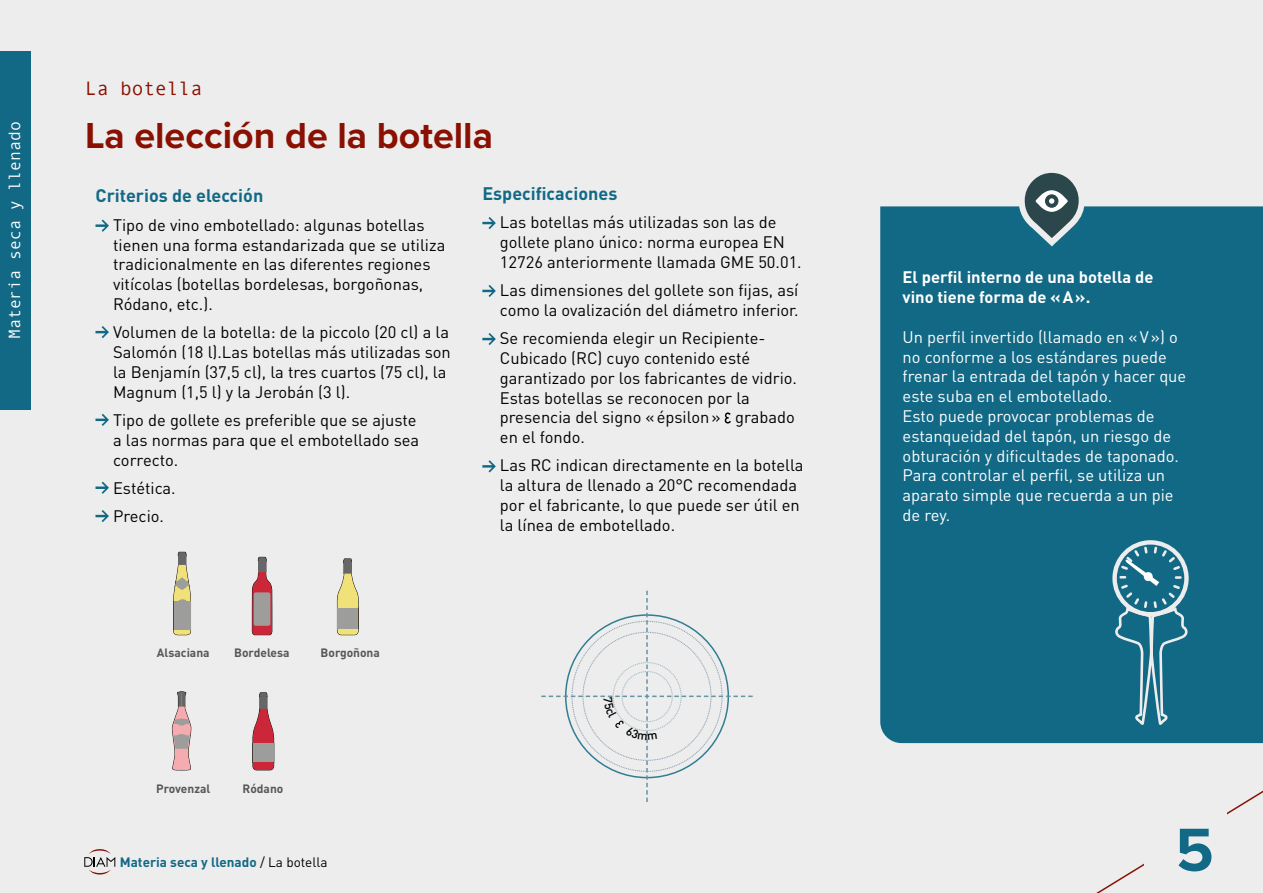
<style>
.page{position:relative;width:1263px;height:893px;background:#ededed}
.page>*{position:absolute;margin:0;border:0;box-sizing:border-box;transform-origin:0 0}
.t1{font:700 62.85px "Proxima Nova";color:#126986}
.t2{font:700 37.5px "Proxima Nova";color:#8a1002}
.t3{font:19.5px "Andale Mono";color:#8a1002}
.t4{font:700 18px "DIN Pro";color:#126986}
.t5{font:16.5px/19.8px "DIN Pro";color:#000}
.t6{font:16.5px/19.8px "DIN Pro";color:#fff}
.t7{font:700 16.5px/19.8px "DIN Pro";color:#fff}
.t8{font:16.5px "Andale Mono";color:#fff}
.t9{font:700 13.5px "DIN Pro";color:#126986}
.t10{font:700 12px "DIN Pro";color:#575756}
.t11{font:700 11.25px "Proxima Nova";color:#676767}
.s1{font-weight:400;color:#000}
</style>
<div class="page">
<div style="left:0;top:51px;width:31px;height:359px;background:#126986"></div>
<div style="left:880px;top:206px;width:383px;height:537px;background:#126986"></div>
<svg style="left:482px;top:217px;width:14px;height:12px"></svg>
<svg style="left:482px;top:285px;width:14px;height:12px"></svg>
<svg style="left:482px;top:333px;width:14px;height:12px"></svg>
<svg style="left:725px;top:412px;width:6px;height:11px"></svg>
<svg style="left:482px;top:460px;width:14px;height:12px"></svg>
<svg style="left:95px;top:220px;width:14px;height:12px"></svg>
<svg style="left:95px;top:326px;width:14px;height:12px"></svg>
<svg style="left:95px;top:414px;width:14px;height:12px"></svg>
<svg style="left:95px;top:482px;width:14px;height:12px"></svg>
<svg style="left:95px;top:510px;width:14px;height:12px"></svg>
<svg style="left:1050px;top:540px;width:213px;height:353px"></svg>
<svg style="left:1016px;top:172px;width:72px;height:79px"></svg>
<svg style="left:84px;top:849px;width:31px;height:25px"></svg>
<svg style="left:178px;top:552px;width:8px;height:4px"></svg>
<div style="left:179px;top:556px;width:7px;height:9px;background:#676767"></div>
<svg style="left:173px;top:565px;width:18px;height:70px"></svg>
<svg style="left:252px;top:556px;width:20px;height:79px"></svg>
<div style="left:254px;top:592px;width:16px;height:34px;background:#9d9d9c;border-radius:2px"></div>
<svg style="left:344px;top:559px;width:8px;height:4px"></svg>
<div style="left:344px;top:563px;width:7px;height:11px;background:#676767"></div>
<svg style="left:337px;top:573px;width:22px;height:62px"></svg>
<div style="left:337px;top:608px;width:21px;height:21px;background:#9d9d9c"></div>
<svg style="left:253px;top:693px;width:21px;height:77px"></svg>
<div style="left:253px;top:743px;width:21px;height:19px;background:#9d9d9c"></div>
<svg style="left:172px;top:691px;width:19px;height:79px"></svg>
<svg style="left:541px;top:591px;width:212px;height:211px"></svg>
<p class="t8" style="left:4px;top:339px;width:219px;rotate:-90deg">Materia seca y llenado</p>
<p class="t3" style="left:85px;top:75px;width:118px">La botella</p>
<h2 class="t2" style="left:85px;top:108px;width:410px">La elección de la botella</h2>
<p class="t4" style="left:95px;top:184px;width:169px">Criterios de elección</p>
<p class="t5" style="left:113px;top:214px;width:334px">Tipo de vino embotellado: algunas botellas tienen una forma estandarizada que se utiliza tradicionalmente en las diferentes regiones vitícolas (botellas bordelesas, borgoñonas, Ródano, etc.).</p>
<p class="t5" style="left:113px;top:322px;width:339px">Volumen de la botella: de la piccolo (20 cl) a la Salomón (18 l).Las botellas más utilizadas son la Benjamín (37,5 cl), la tres cuartos (75 cl), la Magnum (1,5 l) y la Jerobán (3 l).</p>
<p class="t5" style="left:113px;top:409px;width:308px">Tipo de gollete es preferible que se ajuste a las normas para que el embotellado sea correcto.</p>
<p class="t5" style="left:113px;top:473px;width:64px;line-height:28.3px">Estética.<br>Precio.</p>
<p class="t4" style="left:482px;top:181px;width:137px">Especificaciones</p>
<p class="t5" style="left:500px;top:212px;width:303px">Las botellas más utilizadas son las de gollete plano único: norma europea EN<br>12726 anteriormente llamada GME 50.01.</p>
<p class="t5" style="left:500px;top:279px;width:300px">Las dimensiones del gollete son fijas, así como la ovalización del diámetro inferior.</p>
<p class="t5" style="left:500px;top:328px;width:299px">Se recomienda elegir un Recipiente-Cubicado (RC) cuyo contenido esté garantizado por los fabricantes de vidrio.<br>Estas botellas se reconocen por la presencia del signo «épsilon» grabado en el fondo.</p>
<p class="t5" style="left:500px;top:455px;width:305px">Las RC indican directamente en la botella la altura de llenado a 20°C recomendada por el fabricante, lo que puede ser útil en la línea de embotellado.</p>
<p class="t10" style="left:234px;top:644px;width:57px">Bordelesa</p>
<p class="t10" style="left:321px;top:644px;width:61px">Borgoñona</p>
<p class="t10" style="left:157px;top:644px;width:54px">Alsaciana</p>
<p class="t11" style="left:155px;top:647px;width:58px">Alsacienne</p>
<p class="t11" style="left:235px;top:647px;width:56px">Bordelaise</p>
<p class="t11" style="left:309px;top:647px;width:81px">Bourguignonne</p>
<p class="t10" style="left:156px;top:780px;width:56px">Provenzal</p>
<p class="t10" style="left:243px;top:780px;width:42px">Ródano</p>
<p class="t11" style="left:155px;top:783px;width:59px">Provençale</p>
<p class="t11" style="left:231px;top:783px;width:70px">Rhodanienne</p>
<p class="t9" style="left:120px;top:853px;width:209px">Materia seca y llenado <span class="s1">/ La botella</span></p>
<p class="t7" style="left:902px;top:267px;width:252px">El perfil interno de una botella de vino tiene forma de «A».</p>
<p class="t6" style="left:902px;top:326px;width:285px">Un perfil invertido (llamado en «V») o no conforme a los estándares puede frenar la entrada del tapón y hacer que este suba en el embotellado.<br>Esto puede provocar problemas de estanqueidad del tapón, un riesgo de obturación y dificultades de taponado.<br>Para controlar el perfil, se utiliza un aparato simple que recuerda a un pie de rey.</p>
<h1 class="t1" style="left:1175px;top:803px;width:40px">5</h1>
</div>
